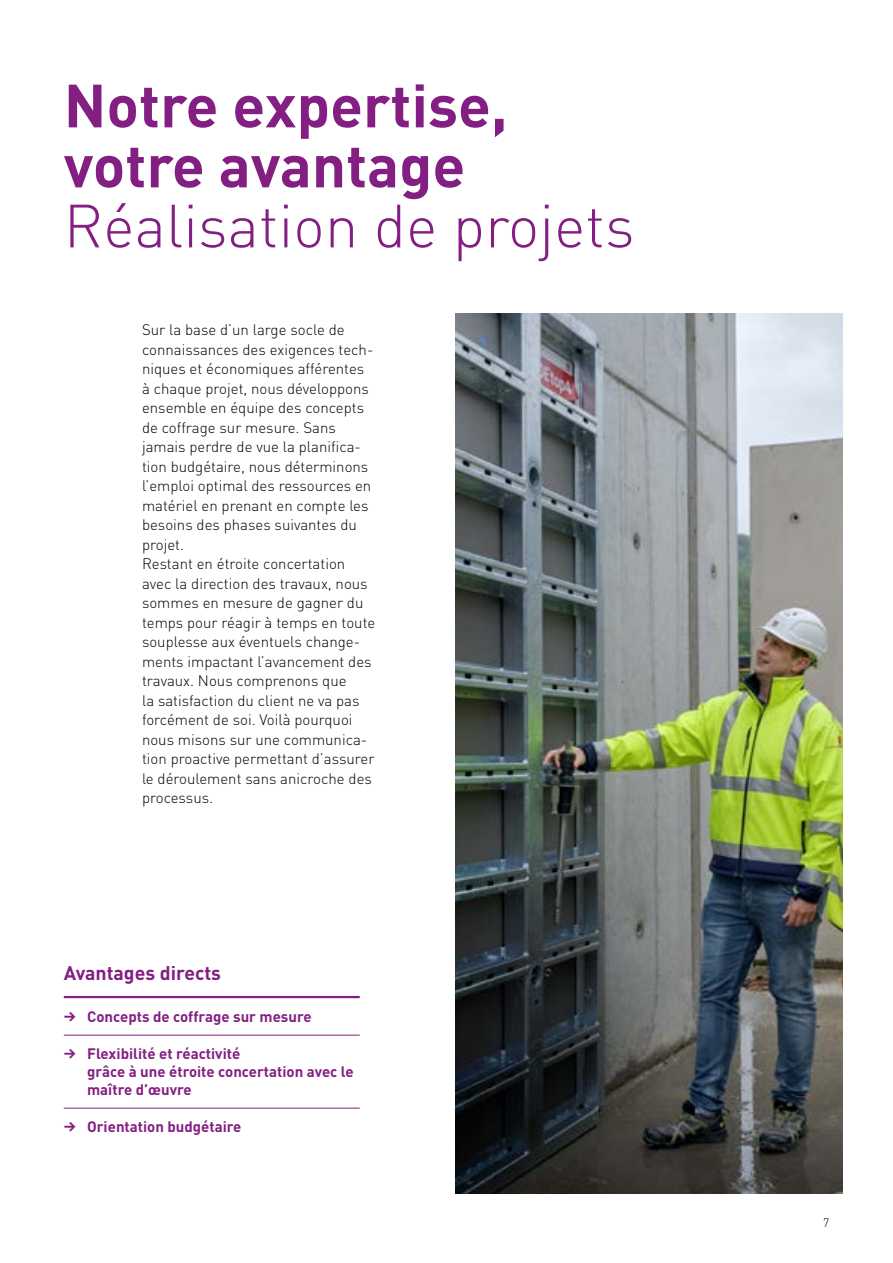
<style>
.page{position:relative;width:893px;height:1263px;background:#fff}
.page>*{position:absolute;margin:0;border:0;box-sizing:border-box;transform-origin:0 0}
.t1{font:700 60px/60px "DIN Pro";color:#831f82}
.t2{font:300 60px "DIN Pro";color:#831f82}
.t3{font:700 19.5px "DIN Pro";color:#831f82}
.t4{font:300 15px/19.5px "DIN Pro";color:#000}
.t5{font:700 15px/18px "DIN Pro";color:#831f82}
.t6{font:300 12px "DIN Pro";color:#000}
.s1{font-family:"Aktiv Grotesk Geberit"}
</style>
<div class="page">
<img style="left:455px;top:313px;width:388px;height:880px">
<hr style="left:64px;top:996px;width:296px;height:2px;background:#831f82">
<hr style="left:64px;top:1035px;width:296px;height:1px;background:#831f82">
<hr style="left:64px;top:1108px;width:296px;height:1px;background:#831f82">
<h1 class="t1" style="left:64px;top:73px;width:445px">Notre expertise, votre avantage</h1>
<h1 class="t2" style="left:64px;top:185px;width:572px">Réalisation de projets</h1>
<p class="t4" style="left:142px;top:319px;width:235px">Sur la base d’un large socle de connaissances des exigences tech&shy;niques et économiques afférentes à chaque projet, nous développons ensemble en équipe des concepts de coffrage sur mesure. Sans jamais perdre de vue la planifica&shy;tion budgétaire, nous déterminons l’emploi optimal des ressources en matériel en prenant en compte les besoins des phases suivantes du projet.<br>Restant en étroite concertation avec la direction des travaux, nous sommes en mesure de gagner du temps pour réagir à temps en toute souplesse aux éventuels change&shy;ments impactant l’avancement des travaux. Nous comprenons que<br>la satisfaction du client ne va pas forcément de soi. Voilà pourquoi nous misons sur une communica&shy;tion proactive permettant d’assurer le déroulement sans anicroche des processus.</p>
<h2 class="t3" style="left:64px;top:960px;width:159px">Avantages directs</h2>
<p class="t5" style="left:64px;top:1007px;width:249px"><span class="s1">→</span> Concepts de coffrage sur mesure</p>
<p class="t5" style="left:87px;top:1044px;width:268px;text-indent:-23px"><span class="s1">→</span> Flexibilité et réactivité<br>grâce à une étroite concertation avec le maître d’œuvre</p>
<p class="t5" style="left:64px;top:1117px;width:179px"><span class="s1">→</span> Orientation budgétaire</p>
<p class="t6" style="left:823px;top:1215px;width:8px">7</p>
</div>
